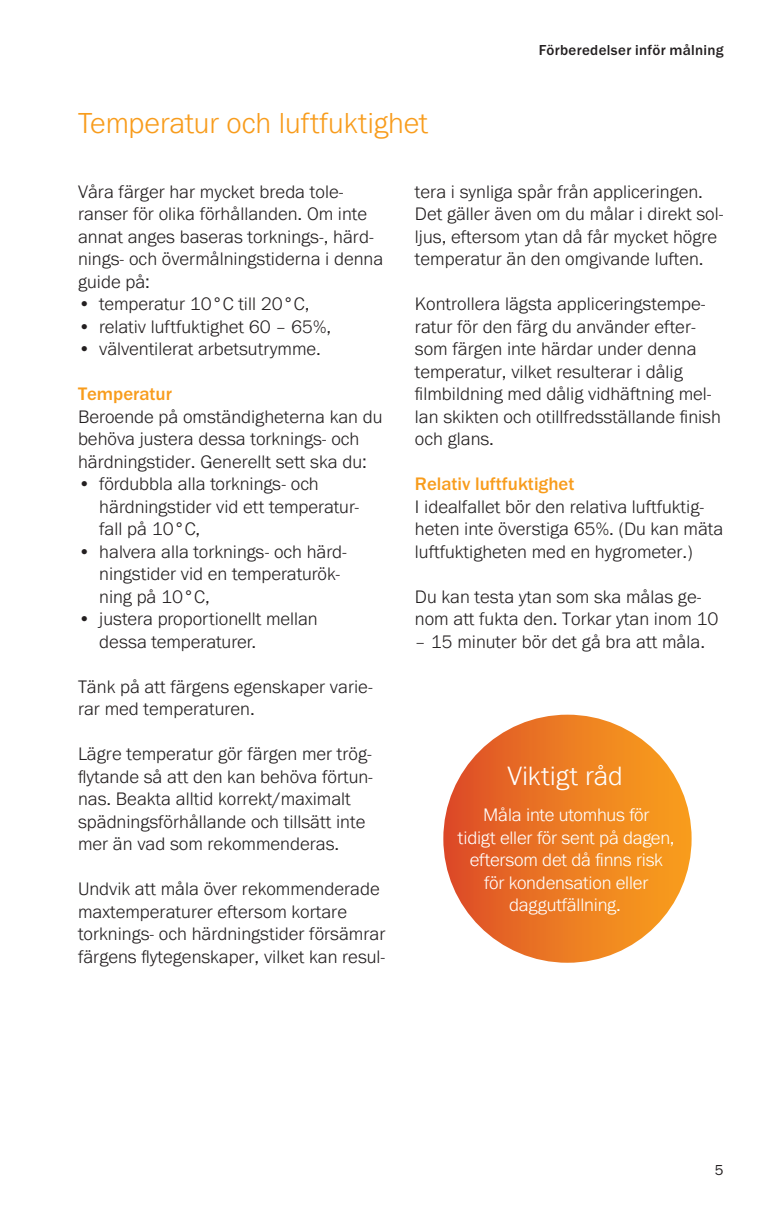
<style>
.page{position:relative;width:759px;height:1205px;background:#fff}
.page>*{position:absolute;margin:0;border:0;box-sizing:border-box;transform-origin:0 0}
.Overskrift_-_SE{font:300 30px "Franklin Gothic URW";color:#f89c1c}
.Table__7_5pt_Heading{font:300 27.5px "Franklin Gothic URW";color:#fff}
.Brødtekst_-_SE{font:300 18.75px/22.5px "Franklin Gothic URW";color:#231f20}
.Table__7_5pt_Heading-2{font:300 18.75px/22.5px "Franklin Gothic URW";letter-spacing:-.01em;color:#fff;text-align:center}
.Mellemrubrik_-_SE{font:500 18.75px "Franklin Gothic URW";color:#f89c1c}
.t1{font:500 15px "Franklin Gothic URW";letter-spacing:.02em;color:#231f20}
.t2{font:15px "Franklin Gothic URW Boo";color:#231f20}
</style>
<div class="page">
<div style="left:443px;top:715px;width:248px;height:248px;background:linear-gradient(to right,#dd4f2b,#faa31c);border-radius:124px"></div>
<p class="Overskrift_-_SE" style="left:78px;top:105px;width:351px">Temperatur och luftfuktighet</p>
<p class="t1" style="left:538px;top:40px;width:186px">Förberedelser inför målning</p>
<p class="Brødtekst_-_SE" style="left:78px;top:180px;width:307px">Våra färger har mycket breda tole&shy;ranser för olika förhållanden. Om inte annat anges baseras torknings-, härd&shy;nings- och övermålningstiderna i denna guide på:</p>
<p class="Brødtekst_-_SE" style="left:78px;top:292px;width:233px">• temperatur 10°C till 20°C,</p>
<p class="Brødtekst_-_SE" style="left:78px;top:315px;width:255px">• relativ luftfuktighet 60 – 65%,</p>
<p class="Brødtekst_-_SE" style="left:78px;top:337px;width:244px">• välventilerat arbetsutrymme.</p>
<p class="Mellemrubrik_-_SE" style="left:78px;top:382px;width:95px">Temperatur</p>
<p class="Brødtekst_-_SE" style="left:78px;top:405px;width:306px">Beroende på omständigheterna kan du behöva justera dessa torknings- och härdningstider. Generellt sett ska du:</p>
<p class="Brødtekst_-_SE" style="left:99px;top:472px;width:261px;text-indent:-21px">• fördubbla alla torknings- och härdningstider vid ett temperatur&shy;fall på 10°C,</p>
<p class="Brødtekst_-_SE" style="left:99px;top:540px;width:249px;text-indent:-21px">• halvera alla torknings- och härd&shy;ningstider vid en temperaturök&shy;ning på 10°C,</p>
<p class="Brødtekst_-_SE" style="left:99px;top:607px;width:220px;text-indent:-21px">• justera proportionellt mellan dessa temperaturer.</p>
<p class="Brødtekst_-_SE" style="left:78px;top:675px;width:296px">Tänk på att färgens egenskaper varie&shy;rar med temperaturen.</p>
<p class="Brødtekst_-_SE" style="left:78px;top:742px;width:296px">Lägre temperatur gör färgen mer trög&shy;flytande så att den kan behöva förtun&shy;nas. Beakta alltid korrekt/maximalt spädningsförhållande och tillsätt inte mer än vad som rekommenderas.</p>
<p class="Brødtekst_-_SE" style="left:78px;top:877px;width:309px">Undvik att måla över rekommenderade maxtemperaturer eftersom kortare torknings- och härdningstider försämrar färgens flytegenskaper, vilket kan resul-</p>
<p class="Brødtekst_-_SE" style="left:415px;top:180px;width:310px">tera i synliga spår från appliceringen.<br>Det gäller även om du målar i direkt sol&shy;ljus, eftersom ytan då får mycket högre temperatur än den omgivande luften.</p>
<p class="Brødtekst_-_SE" style="left:415px;top:292px;width:307px">Kontrollera lägsta appliceringstempe&shy;ratur för den färg du använder efter&shy;som färgen inte härdar under denna temperatur, vilket resulterar i dålig filmbildning med dålig vidhäftning mel&shy;lan skikten och otillfredsställande finish och glans.</p>
<p class="Mellemrubrik_-_SE" style="left:415px;top:472px;width:161px">Relativ luftfuktighet</p>
<p class="Brødtekst_-_SE" style="left:415px;top:495px;width:310px">I idealfallet bör den relativa luftfuktig&shy;heten inte överstiga 65%. (Du kan mäta luftfuktigheten med en hygrometer.)</p>
<p class="Brødtekst_-_SE" style="left:415px;top:585px;width:305px">Du kan testa ytan som ska målas ge&shy;nom att fukta den. Torkar ytan inom 10</p>
<p class="Brødtekst_-_SE" style="left:415px;top:630px;width:291px">– 15 minuter bör det gå bra att måla.</p>
<p class="Table__7_5pt_Heading" style="left:507px;top:758px;width:117px">Viktigt råd</p>
<p class="Table__7_5pt_Heading-2" style="left:458px;top:803px;width:218px">Måla inte utomhus för<br>tidigt eller för sent på dagen, eftersom det då finns risk för kondensation eller daggutfällning.</p>
<p class="t2" style="left:714px;top:1160px;width:10px">5</p>
</div>
